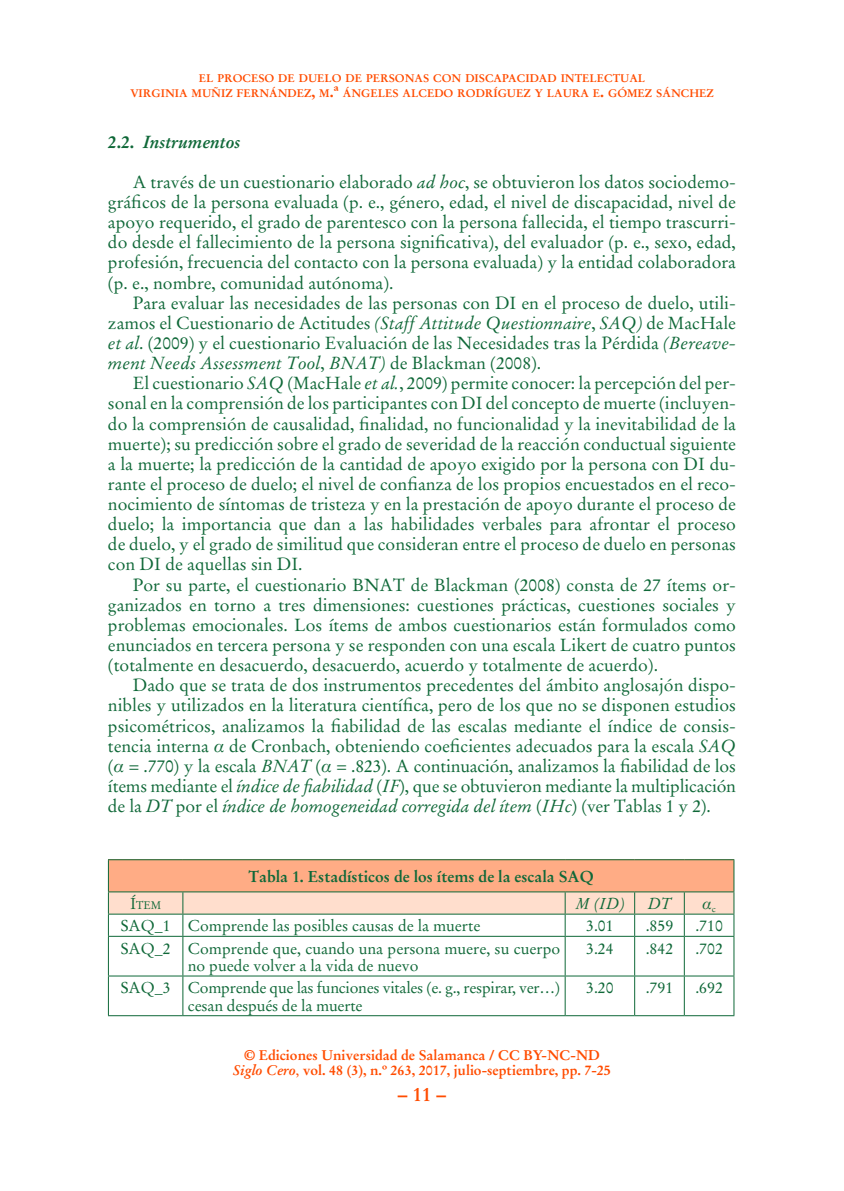
<style>
.page{position:relative;width:844px;height:1191px;background:#fff}
.page>*{position:absolute;margin:0;border:0;box-sizing:border-box;transform-origin:0 0}
.t1{font:700 19.25px "Stempel Garamond";color:#ff4c00}
.TEX_de_párrafo_N_par{font:17.5px/20.1px "Stempel Garamond";color:#0f6838;text-align:justify}
.TEX_Can_Neg_Cur{font:italic 700 17.5px "Stempel Garamond";color:#0f6838}
.t2{font:15.75px/17.5px "Stempel Garamond";color:#0f6838}
.TEX_de_párrafo_N_par-2{font:700 15.75px "Stempel Garamond";color:#0f6838}
.t3{font:italic 15.75px "Stempel Garamond";color:#0f6838}
.t4{font:italic 15.75px "Times";color:#0f6838}
.t5{font:700 14px/15.8px "Stempel Garamond";color:#ff4c00;text-align:center}
.t6{font:700 11.03px/15.8px "Stempel Garamond";color:#ff4c00;text-align:center}
.t7{font:11.03px "Stempel Garamond";color:#0f6838}
.s1{font-size:15.75px}
.s2{font-style:normal}
.s3{font-style:italic}
.s4{font-family:"Times";font-style:italic}
.s5{font-weight:400}
</style>
<div class="page">
<div style="left:108px;top:859px;width:625px;height:33px;background:#ffac85"></div>
<hr style="left:108px;top:859px;width:75px;height:1px;background:#0f6838">
<hr style="left:108px;top:860px;width:1px;height:31px;background:#0f6838">
<hr style="left:183px;top:859px;width:382px;height:1px;background:#0f6838">
<hr style="left:565px;top:859px;width:69px;height:1px;background:#0f6838">
<hr style="left:634px;top:859px;width:50px;height:1px;background:#0f6838">
<hr style="left:684px;top:859px;width:50px;height:1px;background:#0f6838">
<hr style="left:733px;top:860px;width:1px;height:31px;background:#0f6838">
<hr style="left:108px;top:891px;width:75px;height:1px;background:#0f6838">
<hr style="left:183px;top:891px;width:382px;height:1px;background:#0f6838">
<hr style="left:565px;top:891px;width:69px;height:1px;background:#0f6838">
<hr style="left:634px;top:891px;width:50px;height:1px;background:#0f6838">
<hr style="left:684px;top:891px;width:50px;height:1px;background:#0f6838">
<svg style="left:108px;top:892px;width:626px;height:44px"></svg>
<hr style="left:108px;top:936px;width:75px;height:1px;background:#0f6838">
<hr style="left:108px;top:936px;width:1px;height:39px;background:#0f6838">
<hr style="left:183px;top:936px;width:382px;height:1px;background:#0f6838">
<hr style="left:182px;top:936px;width:1px;height:39px;background:#0f6838">
<hr style="left:565px;top:936px;width:69px;height:1px;background:#0f6838">
<hr style="left:564px;top:936px;width:1px;height:39px;background:#0f6838">
<hr style="left:634px;top:936px;width:50px;height:1px;background:#0f6838">
<hr style="left:634px;top:936px;width:1px;height:39px;background:#0f6838">
<hr style="left:684px;top:936px;width:50px;height:1px;background:#0f6838">
<hr style="left:683px;top:936px;width:1px;height:39px;background:#0f6838">
<hr style="left:733px;top:936px;width:1px;height:39px;background:#0f6838">
<hr style="left:108px;top:975px;width:75px;height:1px;background:#0f6838">
<hr style="left:108px;top:976px;width:1px;height:39px;background:#0f6838">
<hr style="left:183px;top:975px;width:382px;height:1px;background:#0f6838">
<hr style="left:182px;top:976px;width:1px;height:39px;background:#0f6838">
<hr style="left:565px;top:975px;width:69px;height:1px;background:#0f6838">
<hr style="left:564px;top:976px;width:1px;height:39px;background:#0f6838">
<hr style="left:634px;top:975px;width:50px;height:1px;background:#0f6838">
<hr style="left:634px;top:976px;width:1px;height:39px;background:#0f6838">
<hr style="left:684px;top:975px;width:50px;height:1px;background:#0f6838">
<hr style="left:683px;top:976px;width:1px;height:39px;background:#0f6838">
<hr style="left:733px;top:976px;width:1px;height:39px;background:#0f6838">
<hr style="left:108px;top:1015px;width:75px;height:1px;background:#0f6838">
<hr style="left:183px;top:1015px;width:382px;height:1px;background:#0f6838">
<hr style="left:565px;top:1015px;width:69px;height:1px;background:#0f6838">
<hr style="left:634px;top:1015px;width:50px;height:1px;background:#0f6838">
<hr style="left:684px;top:1015px;width:50px;height:1px;background:#0f6838">
<p class="t6" style="left:130px;top:70px;width:585px">EL PROCESO DE DUELO DE PERSONAS CON DISCAPACIDAD INTELECTUAL<br>VIRGINIA MUÑIZ FERNÁNDEZ<span class="s1">,</span> M<span class="s1">.ª</span> ÁNGELES ALCEDO RODRÍGUEZ Y LAURA E<span class="s1">.</span> GÓMEZ SÁNCHEZ</p>
<p class="TEX_Can_Neg_Cur" style="left:108px;top:131px;width:134px"><span class="s2">2.2.</span> Instrumentos</p>
<p class="TEX_de_párrafo_N_par" style="left:108px;top:172px;width:629px;text-indent:25px">A través de un cuestionario elaborado <span class="s3">ad hoc</span>, se obtuvieron los datos sociodemo&shy;gráficos de la persona evaluada (p. e., género, edad, el nivel de discapacidad, nivel de apoyo requerido, el grado de parentesco con la persona fallecida, el tiempo trascurri&shy;do desde el fallecimiento de la persona significativa), del evaluador (p. e., sexo, edad, profesión, frecuencia del contacto con la persona evaluada) y la entidad colaboradora (p. e., nombre, comunidad autónoma).</p>
<p class="TEX_de_párrafo_N_par" style="left:108px;top:293px;width:629px;text-indent:25px">Para evaluar las necesidades de las personas con DI en el proceso de duelo, utili&shy;zamos el Cuestionario de Actitudes <span class="s3">(Staff Attitude Questionnaire</span>, <span class="s3">SAQ)</span> de MacHale <span class="s3">et al</span>. (2009) y el cuestionario Evaluación de las Necesidades tras la Pérdida <span class="s3">(Bereave&shy;ment Needs Assessment Tool</span>, <span class="s3">BNAT)</span> de Blackman (2008).</p>
<p class="TEX_de_párrafo_N_par" style="left:108px;top:373px;width:629px;text-indent:25px">El cuestionario <span class="s3">SAQ</span> (MacHale <span class="s3">et al.</span>, 2009) permite conocer: la percepción del per&shy;sonal en la comprensión de los participantes con DI del concepto de muerte (incluyen&shy;do la comprensión de causalidad, finalidad, no funcionalidad y la inevitabilidad de la muerte); su predicción sobre el grado de severidad de la reacción conductual siguiente a la muerte; la predicción de la cantidad de apoyo exigido por la persona con DI du&shy;rante el proceso de duelo; el nivel de confianza de los propios encuestados en el reco&shy;nocimiento de síntomas de tristeza y en la prestación de apoyo durante el proceso de duelo; la importancia que dan a las habilidades verbales para afrontar el proceso de duelo, y el grado de similitud que consideran entre el proceso de duelo en personas con DI de aquellas sin DI.</p>
<p class="TEX_de_párrafo_N_par" style="left:108px;top:574px;width:629px;text-indent:25px">Por su parte, el cuestionario BNAT de Blackman (2008) consta de 27 ítems or&shy;ganizados en torno a tres dimensiones: cuestiones prácticas, cuestiones sociales y problemas emocionales. Los ítems de ambos cuestionarios están formulados como enunciados en tercera persona y se responden con una escala Likert de cuatro puntos (totalmente en desacuerdo, desacuerdo, acuerdo y totalmente de acuerdo).</p>
<p class="TEX_de_párrafo_N_par" style="left:108px;top:675px;width:629px;text-indent:25px">Dado que se trata de dos instrumentos precedentes del ámbito anglosajón dispo&shy;nibles y utilizados en la literatura científica, pero de los que no se disponen estudios psicométricos, analizamos la fiabilidad de las escalas mediante el índice de consis&shy;tencia interna <span class="s4">α</span> de Cronbach, obteniendo coeficientes adecuados para la escala <span class="s3">SAQ </span>(<span class="s4">α</span> = .770) y la escala <span class="s3">BNAT</span> (<span class="s4">α</span> = .823). A continuación, analizamos la fiabilidad de los ítems mediante el <span class="s3">índice de fiabilidad</span> (<span class="s3">IF</span>), que se obtuvieron mediante la multiplicación de la <span class="s3">DT</span> por el <span class="s3">índice de homogeneidad corregida del ítem</span> (<span class="s3">IHc</span>) (ver Tablas 1 y 2).</p>
<p class="TEX_de_párrafo_N_par-2" style="left:248px;top:867px;width:346px">Tabla 1. Estadísticos de los ítems de la escala SAQ</p>
<p class="t7" style="left:130px;top:898px;width:32px"><span class="s1">Í</span>tem</p>
<p class="t3" style="left:575px;top:894px;width:51px">M (ID)</p>
<p class="t3" style="left:647px;top:894px;width:25px">DT</p>
<p class="t4" style="left:702px;top:890px;width:15px">α<sub>c</sub></p>
<p class="t2" style="left:121px;top:917px;width:51px">SAQ_1</p>
<p class="t2" style="left:188px;top:917px;width:294px">Comprende las posibles causas de la muerte</p>
<p class="t2" style="left:586px;top:917px;width:29px">3.01</p>
<p class="t2" style="left:645px;top:917px;width:29px">.859</p>
<p class="t2" style="left:695px;top:917px;width:29px">.710</p>
<p class="t2" style="left:121px;top:939px;width:51px">SAQ_2</p>
<p class="t2" style="left:188px;top:939px;width:374px">Comprende que, cuando una persona muere, su cuerpo no puede volver a la vida de nuevo</p>
<p class="t2" style="left:586px;top:939px;width:29px">3.24</p>
<p class="t2" style="left:645px;top:939px;width:29px">.842</p>
<p class="t2" style="left:695px;top:939px;width:29px">.702</p>
<p class="t2" style="left:121px;top:979px;width:51px">SAQ_3</p>
<p class="t2" style="left:188px;top:979px;width:374px">Comprende que las funciones vitales (e. g., respirar, ver…) cesan después de la muerte</p>
<p class="t2" style="left:586px;top:979px;width:29px">3.20</p>
<p class="t2" style="left:645px;top:979px;width:29px">.791</p>
<p class="t2" style="left:695px;top:979px;width:29px">.692</p>
<p class="t5" style="left:233px;top:1046px;width:379px">© Ediciones Universidad de Salamanca / CC BY-NC-ND<br><span class="s3">Siglo Cero</span><span class="s5">,</span> vol. 48 (3), n.º 263, 2017, julio-septiembre, pp. 7-25</p>
<p class="t1" style="left:398px;top:1082px;width:50px">– 11 –</p>
</div>
